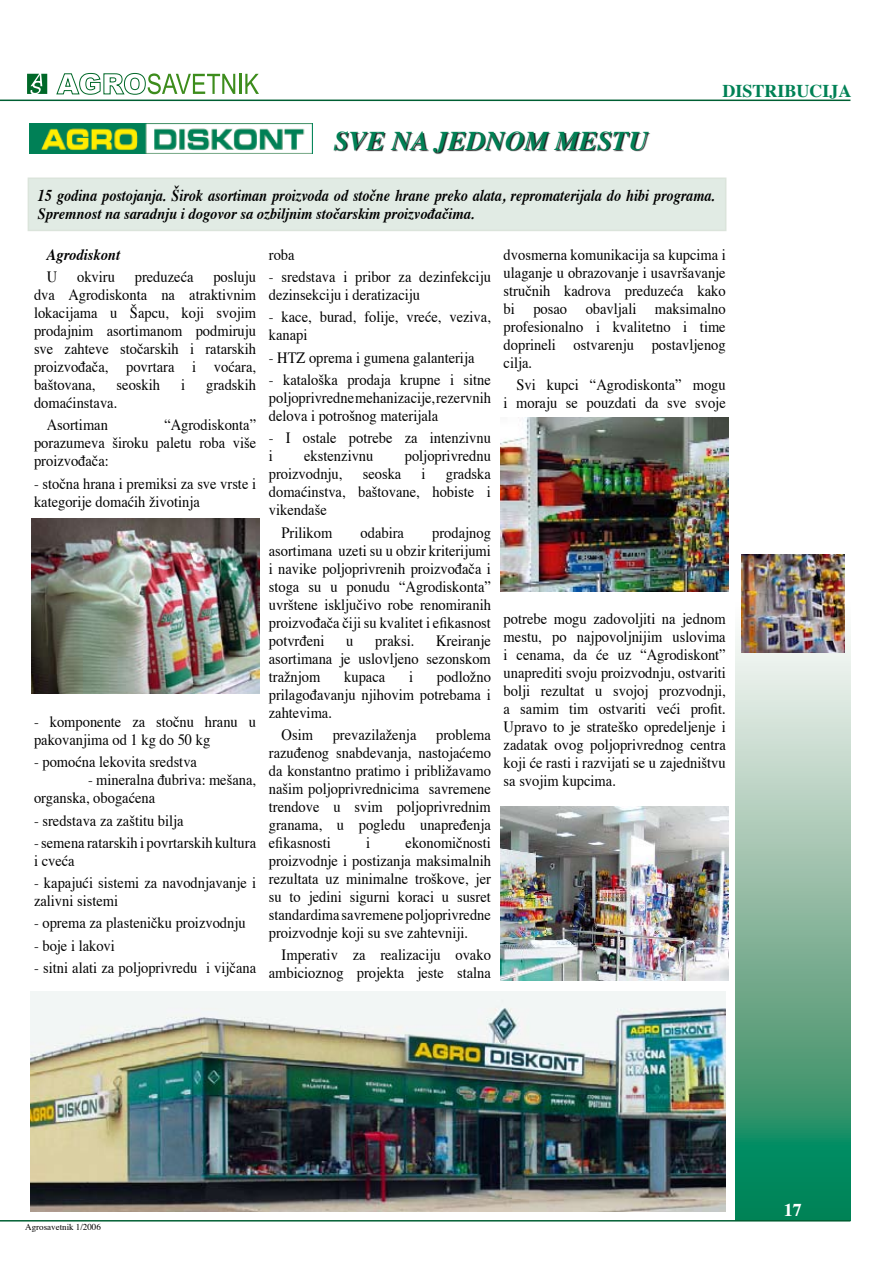
<style>
.page{position:relative;width:893px;height:1263px;background:#fff}
.page>*{position:absolute;margin:0;border:0;box-sizing:border-box;transform-origin:0 0}
.t1{font:italic 700 27px "Times";color:#008155}
.t2{font:700 18px "Times";color:#008155}
.t3{font:700 18px "Times";color:#fff}
.t4{font:italic 700 16.5px "Times";color:#000;scale:.86 1}
.t5{font:15.75px/18px "Times";color:#000;text-align:justify;scale:.92 1}
.t6{font:italic 700 15.75px "Times";color:#000;scale:.92 1}
.t7{font:9px "Times";color:#000}
</style>
<div class="page">
<hr style="left:0;top:100px;width:850px;height:1px;background:#005f33">
<svg style="left:27px;top:74px;width:20px;height:20px"></svg>
<svg style="left:56px;top:73px;width:179px;height:22px"></svg>
<hr style="left:239px;top:74px;width:3px;height:20px;background:#3d8c1c">
<svg style="left:245px;top:74px;width:14px;height:20px"></svg>
<svg style="left:736px;top:634px;width:114px;height:586px;background:#7db59b"></svg>
<hr style="left:0;top:1220px;width:850px;height:1px;background:#005f33">
<img style="left:30px;top:992px;width:696px;height:219px">
<div style="left:28px;top:177px;width:698px;height:54px;background:#e1ebe4"></div>
<img style="left:29px;top:123px;width:284px;height:31px">
<img style="left:500px;top:418px;width:229px;height:173px">
<img style="left:31px;top:519px;width:228px;height:174px">
<img style="left:500px;top:806px;width:229px;height:175px">
<div style="left:334px;top:133px;width:428px;height:64px;background:#000;opacity:.9"></div>
<img style="left:741px;top:555px;width:104px;height:97px">
<h1 class="t1" style="left:334px;top:116px;width:316px">SVE NA JEDNOM MESTU</h1>
<p class="t2" style="left:722px;top:74px;width:131px">DISTRIBUCIJA</p>
<p class="t4" style="left:38px;top:180px;width:789px">15 godina postojanja. Širok asortiman proizvoda od stočne hrane preko alata, repromaterijala do hibi programa.</p>
<p class="t6" style="left:38px;top:199px;width:476px">Spremnost na saradnju i dogovor sa ozbiljnim stočarskim proizvođačima.</p>
<p class="t6" style="left:47px;top:240px;width:81px">Agrodiskont</p>
<p class="t5" style="left:47px;top:266px;width:13px">U</p>
<p class="t5" style="left:77px;top:266px;width:43px">okviru</p>
<p class="t5" style="left:135px;top:266px;width:65px">preduzeća</p>
<p class="t5" style="left:34px;top:266px;width:243px;text-indent:179px">posluju dva Agrodiskonta na atraktivnim lokacijama u Šapcu, koji svojim prodajnim asortimanom podmiruju sve zahteve stočarskih i ratarskih proizvođača, povrtara i voćara, baštovana,</p>
<p class="t5" style="left:117px;top:374px;width:49px">seoskih</p>
<p class="t5" style="left:181px;top:374px;width:6px">i</p>
<p class="t5" style="left:206px;top:374px;width:56px">gradskih</p>
<p class="t5" style="left:34px;top:390px;width:92px;line-height:22.2px;text-align:center">domaćinstava.<br>Asortiman</p>
<p class="t5" style="left:34px;top:415px;width:243px;text-indent:130px">“Agrodiskonta” porazumeva široku paletu roba više proizvođača:</p>
<p class="t5" style="left:34px;top:473px;width:243px">- stočna hrana i premiksi za sve vrste i kategorije domaćih životinja</p>
<p class="t5" style="left:34px;top:711px;width:243px">- komponente za stočnu hranu u pakovanjima od 1 kg do 50 kg</p>
<p class="t5" style="left:34px;top:752px;width:179px">- pomoćna lekovita sredstva</p>
<p class="t5" style="left:34px;top:770px;width:243px;text-indent:54px">- mineralna đubriva: mešana, organska, obogaćena</p>
<p class="t5" style="left:34px;top:810px;width:164px">- sredstava za zaštitu bilja</p>
<p class="t5" style="left:34px;top:832px;width:243px">- semena ratarskih i povrtarskih kultura i cveća</p>
<p class="t5" style="left:34px;top:872px;width:243px">- kapajući sistemi za navodnjavanje i zalivni sistemi</p>
<p class="t5" style="left:34px;top:913px;width:232px">- oprema za plasteničku proizvodnju</p>
<p class="t5" style="left:34px;top:935px;width:89px">- boje i lakovi</p>
<p class="t5" style="left:34px;top:957px;width:243px">- sitni alati za poljoprivredu i vijčana</p>
<p class="t5" style="left:269px;top:244px;width:29px">roba</p>
<p class="t5" style="left:269px;top:267px;width:243px">- sredstava i pribor za dezinfekciju dezinsekciju i deratizaciju</p>
<p class="t5" style="left:269px;top:307px;width:243px">- kace, burad, folije, vreće, veziva, kanapi</p>
<p class="t5" style="left:269px;top:347px;width:225px">- HTZ oprema i gumena galanterija</p>
<p class="t5" style="left:269px;top:369px;width:243px">- kataloška prodaja krupne i sitne poljoprivredne mehanizacije, rezervnih delova i potrošnog materijala</p>
<p class="t5" style="left:269px;top:428px;width:243px">- I ostale potrebe za intenzivnu i</p>
<p class="t5" style="left:304px;top:446px;width:77px">ekstenzivnu</p>
<p class="t5" style="left:405px;top:446px;width:95px">poljoprivrednu</p>
<p class="t5" style="left:269px;top:464px;width:82px">proizvodnju,</p>
<p class="t5" style="left:363px;top:464px;width:43px">seoska</p>
<p class="t5" style="left:422px;top:464px;width:6px">i</p>
<p class="t5" style="left:269px;top:464px;width:243px;text-indent:177px">gradska domaćinstva, baštovane, hobiste i vikendaše</p>
<p class="t5" style="left:282px;top:522px;width:57px">Prilikom</p>
<p class="t5" style="left:360px;top:522px;width:49px">odabira</p>
<p class="t5" style="left:269px;top:522px;width:243px;text-indent:163px">prodajnog asortimana uzeti su u obzir kriterijumi i navike poljoprivrenih proizvođača i stoga su u ponudu “Agrodiskonta” uvrštene isključivo robe renomiranih proizvođača čiji su kvalitet i efikasnost potvrđeni</p>
<p class="t5" style="left:269px;top:630px;width:243px;text-indent:167px">Kreiranje asortimana je uslovljeno sezonskom tražnjom</p>
<p class="t5" style="left:346px;top:630px;width:9px">u</p>
<p class="t5" style="left:375px;top:630px;width:44px">praksi.</p>
<p class="t5" style="left:269px;top:666px;width:243px;text-indent:168px">podložno prilagođavanju njihovim potrebama i zahtevima.</p>
<p class="t5" style="left:282px;top:724px;width:36px">Osim</p>
<p class="t5" style="left:333px;top:724px;width:92px">prevazilaženja</p>
<p class="t5" style="left:344px;top:666px;width:46px">kupaca</p>
<p class="t5" style="left:409px;top:666px;width:6px">i</p>
<p class="t5" style="left:269px;top:724px;width:243px;text-indent:167px">problema razuđenog snabdevanja, nastojaćemo da konstantno pratimo i približavamo našim poljoprivrednicima savremene trendove u svim poljoprivrednim granama, u pogledu unapređenja efikasnosti</p>
<p class="t5" style="left:269px;top:832px;width:243px;text-indent:137px">ekonomičnosti proizvodnje i postizanja maksimalnih rezultata uz minimalne troškove, jer su to jedini sigurni koraci u susret standardima savremene poljoprivredne proizvodnje koji su sve zahtevniji.</p>
<p class="t5" style="left:269px;top:944px;width:243px;text-align:right">Imperativ za realizaciju ovako ambicioznog projekta jeste stalna</p>
<p class="t5" style="left:366px;top:832px;width:6px">i</p>
<p class="t5" style="left:504px;top:244px;width:243px">dvosmerna komunikacija sa kupcima i ulaganje u obrazovanje i usavršavanje stručnih kadrova preduzeća kako bi posao obavljali maksimalno profesionalno i kvalitetno i time doprineli ostvarenju postavljenog cilja.</p>
<p class="t5" style="left:504px;top:375px;width:243px;text-align:right">Svi kupci “Agrodiskonta” mogu<br>i moraju se pouzdati da sve svoje</p>
<p class="t5" style="left:504px;top:609px;width:243px">potrebe mogu zadovoljiti na jednom mestu, po najpovoljnijim uslovima i cenama, da će uz “Agrodiskont” unaprediti svoju proizvodnju, ostvariti bolji rezultat u svojoj prozvodnji, a samim tim ostvariti veći profit.<br>Upravo to je strateško opredeljenje i zadatak ovog poljoprivrednog centra koji će rasti i razvijati se u zajedništvu sa svojim kupcima.</p>
<p class="t7" style="left:25px;top:1218px;width:77px">Agrosavetnik 1/2006</p>
<p class="t3" style="left:784px;top:1192px;width:19px">17</p>
</div>
